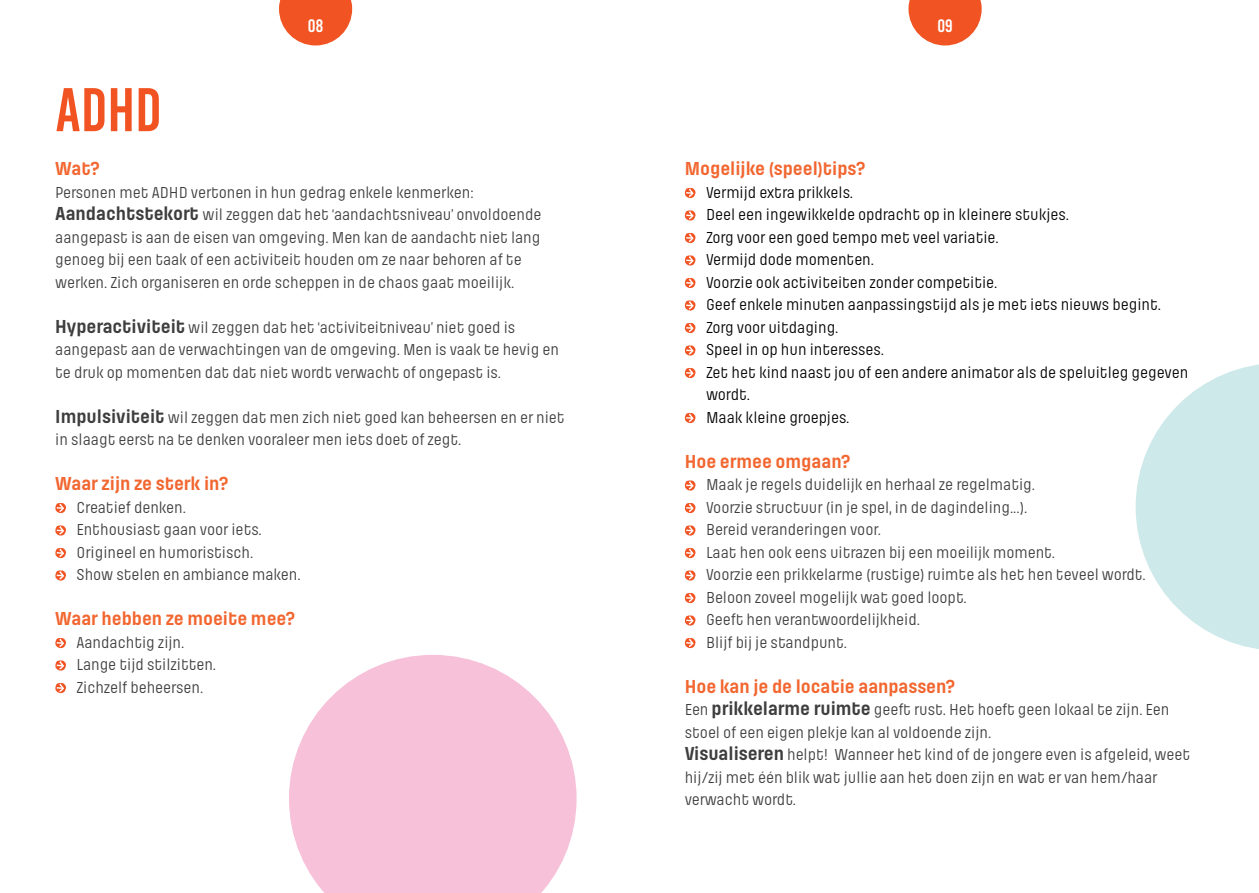
<style>
.page{position:relative;width:1259px;height:893px;background:#fff}
.page>*{position:absolute;margin:0;border:0;box-sizing:border-box;transform-origin:0 0}
.t1{font:61.5px "Bebas Kai";color:#f15322}
.t2{font:700 19.5px "Pilcrow";color:#f26630}
.t3{font:18px "Bebas Kai";color:#fff}
.t4{font:16.5px/22.5px "Pilcrow";letter-spacing:-.005em;color:#3e3e3f}
.t5{font:16.5px/22.5px "Pilcrow";letter-spacing:-.005em;color:#000}
.s1{font-weight:700;font-size:19.5px}
</style>
<div class="page">
<svg style="left:279px;top:0;width:73px;height:45px"></svg>
<svg style="left:908px;top:0;width:73px;height:45px"></svg>
<svg style="left:289px;top:655px;width:287px;height:238px;fill:#f7c1d9"></svg>
<svg style="left:1135px;top:364px;width:124px;height:285px"></svg>
<svg style="left:685px;top:188px;width:10px;height:10px"></svg>
<svg style="left:685px;top:210px;width:10px;height:11px"></svg>
<svg style="left:685px;top:233px;width:10px;height:10px"></svg>
<svg style="left:685px;top:255px;width:10px;height:11px"></svg>
<svg style="left:685px;top:278px;width:10px;height:10px"></svg>
<svg style="left:685px;top:300px;width:10px;height:11px"></svg>
<svg style="left:685px;top:323px;width:10px;height:10px"></svg>
<svg style="left:685px;top:345px;width:10px;height:11px"></svg>
<svg style="left:685px;top:368px;width:10px;height:10px"></svg>
<svg style="left:685px;top:413px;width:10px;height:10px"></svg>
<svg style="left:685px;top:480px;width:10px;height:11px"></svg>
<svg style="left:685px;top:503px;width:10px;height:10px"></svg>
<svg style="left:685px;top:525px;width:10px;height:11px"></svg>
<svg style="left:685px;top:548px;width:10px;height:10px"></svg>
<svg style="left:685px;top:570px;width:10px;height:11px"></svg>
<svg style="left:685px;top:593px;width:10px;height:10px"></svg>
<svg style="left:685px;top:615px;width:10px;height:11px"></svg>
<svg style="left:685px;top:638px;width:10px;height:10px"></svg>
<svg style="left:55px;top:503px;width:11px;height:10px"></svg>
<svg style="left:55px;top:525px;width:11px;height:11px"></svg>
<svg style="left:55px;top:548px;width:11px;height:10px"></svg>
<svg style="left:55px;top:570px;width:11px;height:11px"></svg>
<svg style="left:55px;top:638px;width:11px;height:10px"></svg>
<svg style="left:55px;top:660px;width:11px;height:11px"></svg>
<svg style="left:55px;top:683px;width:11px;height:10px"></svg>
<p class="t3" style="left:308px;top:16px;width:17px">08</p>
<p class="t3" style="left:937px;top:16px;width:17px">09</p>
<h1 class="t1" style="left:55px;top:77px;width:101px">ADHD</h1>
<p class="t2" style="left:55px;top:159px;width:46px">Wat?</p>
<p class="t4" style="left:55px;top:181px;width:488px">Personen met ADHD vertonen in hun gedrag enkele kenmerken:<br><span class="s1">Aandachtstekort</span> wil zeggen dat het ‘aandachtsniveau’ onvoldoende aangepast is aan de eisen van omgeving. Men kan de aandacht niet lang genoeg bij een taak of een activiteit houden om ze naar behoren af te werken. Zich organiseren en orde scheppen in de chaos gaat moeilijk.</p>
<p class="t4" style="left:55px;top:316px;width:505px"><span class="s1">Hyperactiviteit</span> wil zeggen dat het ‘activiteitniveau’ niet goed is aangepast aan de verwachtingen van de omgeving. Men is vaak te hevig en te druk op momenten dat dat niet wordt verwacht of ongepast is.</p>
<p class="t4" style="left:55px;top:406px;width:511px"><span class="s1">Impulsiviteit</span> wil zeggen dat men zich niet goed kan beheersen en er niet in slaagt eerst na te denken vooraleer men iets doet of zegt.</p>
<p class="t2" style="left:55px;top:474px;width:174px">Waar zijn ze sterk in?</p>
<p class="t4" style="left:77px;top:496px;width:226px">Creatief denken.<br>Enthousiast gaan voor iets.<br>Origineel en humoristisch.<br>Show stelen en ambiance maken.</p>
<p class="t2" style="left:55px;top:609px;width:241px">Waar hebben ze moeite mee?</p>
<p class="t4" style="left:77px;top:631px;width:141px">Aandachtig zijn.<br>Lange tijd stilzitten.<br>Zichzelf beheersen.</p>
<p class="t2" style="left:685px;top:159px;width:182px">Mogelijke (speel)tips?</p>
<p class="t5" style="left:706px;top:181px;width:484px">Vermijd extra prikkels.<br>Deel een ingewikkelde opdracht op in kleinere stukjes.<br>Zorg voor een goed tempo met veel variatie.<br>Vermijd dode momenten.<br>Voorzie ook activiteiten zonder competitie.<br>Geef enkele minuten aanpassingstijd als je met iets nieuws begint.<br>Zorg voor uitdaging.<br>Speel in op hun interesses.<br>Zet het kind naast jou of een andere animator als de speluitleg gegeven wordt.<br>Maak kleine groepjes.</p>
<p class="t2" style="left:685px;top:451px;width:167px">Hoe ermee omgaan?</p>
<p class="t4" style="left:706px;top:474px;width:441px">Maak je regels duidelijk en herhaal ze regelmatig.<br>Voorzie structuur (in je spel, in de dagindeling...).<br>Bereid veranderingen voor.<br>Laat hen ook eens uitrazen bij een moeilijk moment.<br>Voorzie een prikkelarme (rustige) ruimte als het hen teveel wordt.<br>Beloon zoveel mogelijk wat goed loopt.<br>Geeft hen verantwoordelijkheid.<br>Blijf bij je standpunt.</p>
<p class="t2" style="left:685px;top:676px;width:272px">Hoe kan je de locatie aanpassen?</p>
<p class="t4" style="left:685px;top:699px;width:507px">Een <span class="s1">prikkelarme ruimte</span> geeft rust. Het hoeft geen lokaal te zijn. Een stoel of een eigen plekje kan al voldoende zijn.<br><span class="s1">Visualiseren</span> helpt! Wanneer het kind of de jongere even is afgeleid, weet hij/zij met één blik wat jullie aan het doen zijn en wat er van hem/haar verwacht wordt.</p>
</div>
